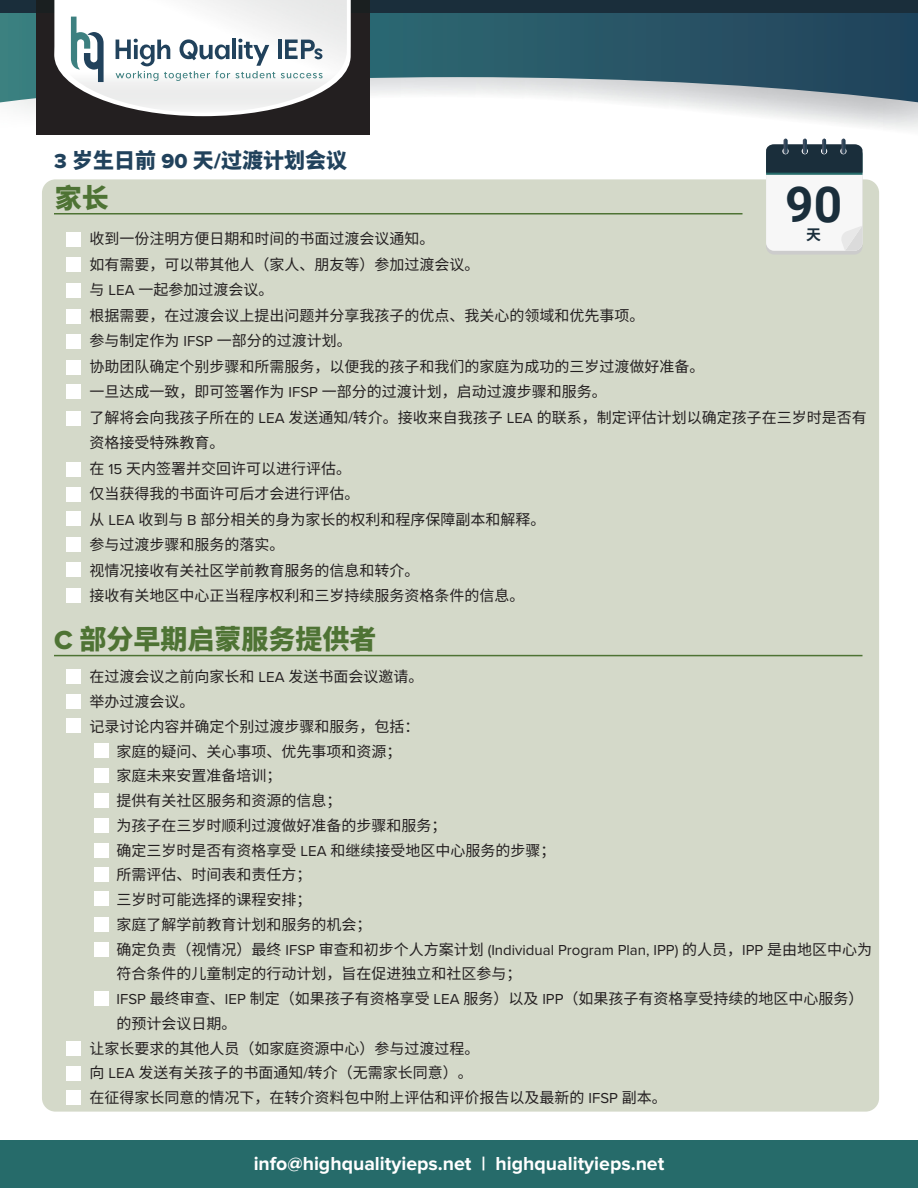
<style>
.page{position:relative;width:918px;height:1188px;background:#fff}
.page>*{position:absolute;margin:0;border:0;box-sizing:border-box;transform-origin:0 0}
.t1{font:700 49.65px "Roboto";color:#1a2e3b}
.t2{font:900 27px "Noto Sans SC";color:#4e7334}
.t3{font:900 21px "Noto Sans SC";color:#21425c}
.t4{font:700 19.5px "Proxima Nova";color:#fff}
.t5{font:15px/25.5px "Noto Sans SC";color:#231f20}
.t6{font:15px "Proxima Nova";color:#231f20}
.t7{font:700 14.85px "Noto Sans SC";color:#1a2e3b}
.s1{font-family:"Proxima Nova Extrabld";font-weight:400}
.s2{font-family:"Proxima Nova"}
.s3{font-family:"Noto Sans SC"}
</style>
<div class="page">
<svg style="left:0;top:12px;width:918px;height:91px;background:#4d727f"></svg>
<div style="left:0;top:0;width:918px;height:12px;background:#1a2e3b"></div>
<div style="left:36px;top:0;width:334px;height:135px;background:#231f20"></div>
<svg style="left:54px;top:0;width:297px;height:116px;background:#ccd0d2"></svg>
<div style="left:0;top:1141px;width:918px;height:47px;background:#266b6a"></div>
<div style="left:42px;top:179px;width:837px;height:933px;background:#d4d9c9;border-radius:14px"></div>
<hr style="left:54px;top:213px;width:688px;height:1px;background:#4e7334">
<div style="left:66px;top:232px;width:15px;height:15px;background:#fff"></div>
<div style="left:66px;top:360px;width:15px;height:15px;background:#fff"></div>
<div style="left:66px;top:258px;width:15px;height:14px;background:#fff"></div>
<div style="left:66px;top:283px;width:15px;height:15px;background:#fff"></div>
<div style="left:66px;top:309px;width:15px;height:14px;background:#fff"></div>
<div style="left:66px;top:334px;width:15px;height:15px;background:#fff"></div>
<hr style="left:54px;top:655px;width:808px;height:1px;background:#4e7334">
<div style="left:66px;top:462px;width:15px;height:15px;background:#fff"></div>
<div style="left:66px;top:588px;width:15px;height:15px;background:#fff"></div>
<div style="left:66px;top:487px;width:15px;height:15px;background:#fff"></div>
<div style="left:66px;top:511px;width:15px;height:15px;background:#fff"></div>
<div style="left:66px;top:537px;width:15px;height:14px;background:#fff"></div>
<div style="left:66px;top:562px;width:15px;height:15px;background:#fff"></div>
<div style="left:66px;top:411px;width:15px;height:14px;background:#fff"></div>
<div style="left:66px;top:385px;width:15px;height:14px;background:#fff"></div>
<div style="left:66px;top:669px;width:15px;height:15px;background:#fff"></div>
<div style="left:66px;top:694px;width:15px;height:15px;background:#fff"></div>
<div style="left:66px;top:718px;width:15px;height:15px;background:#fff"></div>
<div style="left:66px;top:1091px;width:15px;height:14px;background:#fff"></div>
<div style="left:66px;top:1041px;width:15px;height:14px;background:#fff"></div>
<div style="left:66px;top:1066px;width:15px;height:15px;background:#fff"></div>
<div style="left:94px;top:744px;width:15px;height:14px;background:#fff"></div>
<div style="left:94px;top:769px;width:15px;height:14px;background:#fff"></div>
<div style="left:94px;top:793px;width:15px;height:14px;background:#fff"></div>
<div style="left:94px;top:819px;width:15px;height:14px;background:#fff"></div>
<div style="left:94px;top:843px;width:15px;height:15px;background:#fff"></div>
<div style="left:94px;top:867px;width:15px;height:14px;background:#fff"></div>
<div style="left:94px;top:891px;width:15px;height:15px;background:#fff"></div>
<div style="left:94px;top:918px;width:15px;height:14px;background:#fff"></div>
<div style="left:94px;top:942px;width:15px;height:15px;background:#fff"></div>
<div style="left:94px;top:991px;width:15px;height:15px;background:#fff"></div>
<div style="left:766px;top:148px;width:96px;height:107px;background:#ccc;border-radius:8px"></div>
<div style="left:766px;top:144px;width:96px;height:107px;background:#f7f7f7;border-radius:8px"></div>
<svg style="left:842px;top:225px;width:21px;height:26px"></svg>
<svg style="left:766px;top:139px;width:96px;height:36px;background:#3d515c"></svg>
<h3 class="t3" style="left:54px;top:149px;width:295px"><span class="s1">3</span> 岁生日前 <span class="s1">90</span> 天<span class="s1">/</span>过渡计划会议</h3>
<h2 class="t2" style="left:55px;top:183px;width:55px">家长</h2>
<h1 class="t1" style="left:785px;top:170px;width:58px">90</h1>
<p class="t7" style="left:806px;top:226px;width:16px">天</p>
<p class="t5" style="left:90px;top:226px;width:779px">收到一份注明方便日期和时间的书面过渡会议通知。<br>如有需要，可以带其他人（家人、朋友等）参加过渡会议。<br>与 <span class="s2">LEA</span> 一起参加过渡会议。<br>根据需要，在过渡会议上提出问题并分享我孩子的优点、我关心的领域和优先事项。<br>参与制定作为 <span class="s2">IFSP</span> 一部分的过渡计划。<br>协助团队确定个别步骤和所需服务，以便我的孩子和我们的家庭为成功的三岁过渡做好准备。<br>一旦达成一致，即可签署作为 <span class="s2">IFSP</span> 一部分的过渡计划，启动过渡步骤和服务。<br>了解将会向我孩子所在的 <span class="s2">LEA</span> 发送通知<span class="s2">/</span>转介。接收来自我孩子 <span class="s2">LEA</span> 的联系，制定评估计划以确定孩子在三岁时是否有资格接受特殊教育。<br>在 <span class="s2">15</span> 天内签署并交回许可以进行评估。<br>仅当获得我的书面许可后才会进行评估。<br>从 <span class="s2">LEA</span> 收到与 部分相关的身为家长的权利和程序保障副本和解释。</p>
<p class="t6" style="left:187px;top:509px;width:11px">B</p>
<p class="t5" style="left:90px;top:532px;width:437px">参与过渡步骤和服务的落实。<br>视情况接收有关社区学前教育服务的信息和转介。<br>接收有关地区中心正当程序权利和三岁持续服务资格条件的信息。</p>
<h2 class="t2" style="left:54px;top:624px;width:324px"><span class="s1">C</span> 部分早期启蒙服务提供者</h2>
<p class="t5" style="left:90px;top:665px;width:335px">在过渡会议之前向家长和 <span class="s2">LEA</span> 发送书面会议邀请。</p>
<p class="t5" style="left:90px;top:689px;width:106px">举办过渡会议。</p>
<p class="t5" style="left:90px;top:714px;width:332px">记录讨论内容并确定个别过渡步骤和服务，包括：</p>
<p class="t5" style="left:117px;top:739px;width:287px">家庭的疑问、关心事项、优先事项和资源；</p>
<p class="t5" style="left:117px;top:764px;width:166px">家庭未来安置准备培训；</p>
<p class="t5" style="left:117px;top:788px;width:226px">提供有关社区服务和资源的信息；</p>
<p class="t5" style="left:117px;top:813px;width:332px">为孩子在三岁时顺利过渡做好准备的步骤和服务；</p>
<p class="t5" style="left:117px;top:838px;width:440px">确定三岁时是否有资格享受 <span class="s2">LEA</span> 和继续接受地区中心服务的步骤；</p>
<p class="t5" style="left:117px;top:863px;width:196px">所需评估、时间表和责任方；</p>
<p class="t5" style="left:117px;top:887px;width:196px">三岁时可能选择的课程安排；</p>
<p class="t5" style="left:117px;top:912px;width:257px">家庭了解学前教育计划和服务的机会；</p>
<p class="t6" style="left:117px;top:939px;width:757px"><span class="s3">确定负责（视情况）最终</span> IFSP <span class="s3">审查和初步个人方案计划</span> (Individual Program Plan, IPP) <span class="s3">的人员，</span>IPP <span class="s3">是由地区中心为</span></p>
<p class="t5" style="left:117px;top:962px;width:407px">符合条件的儿童制定的行动计划，旨在促进独立和社区参与；</p>
<p class="t5" style="left:117px;top:986px;width:748px"><span class="s2">IFSP</span> 最终审查、<span class="s2">IEP</span> 制定（如果孩子有资格享受 <span class="s2">LEA</span> 服务）以及 <span class="s2">IPP</span>（如果孩子有资格享受持续的地区中心服务）</p>
<p class="t5" style="left:117px;top:1011px;width:122px">的预计会议日期。</p>
<p class="t5" style="left:90px;top:1036px;width:392px">让家长要求的其他人员（如家庭资源中心）参与过渡过程。</p>
<p class="t5" style="left:90px;top:1061px;width:385px">向 <span class="s2">LEA</span> 发送有关孩子的书面通知<span class="s2">/</span>转介（无需家长同意）。</p>
<p class="t5" style="left:90px;top:1085px;width:579px">在征得家长同意的情况下，在转介资料包中附上评估和评价报告以及最新的 <span class="s2">IFSP</span> 副本。</p>
<h3 class="t4" style="left:254px;top:1152px;width:412px">info@highqualityieps.net | highqualityieps.net</h3>
</div>
